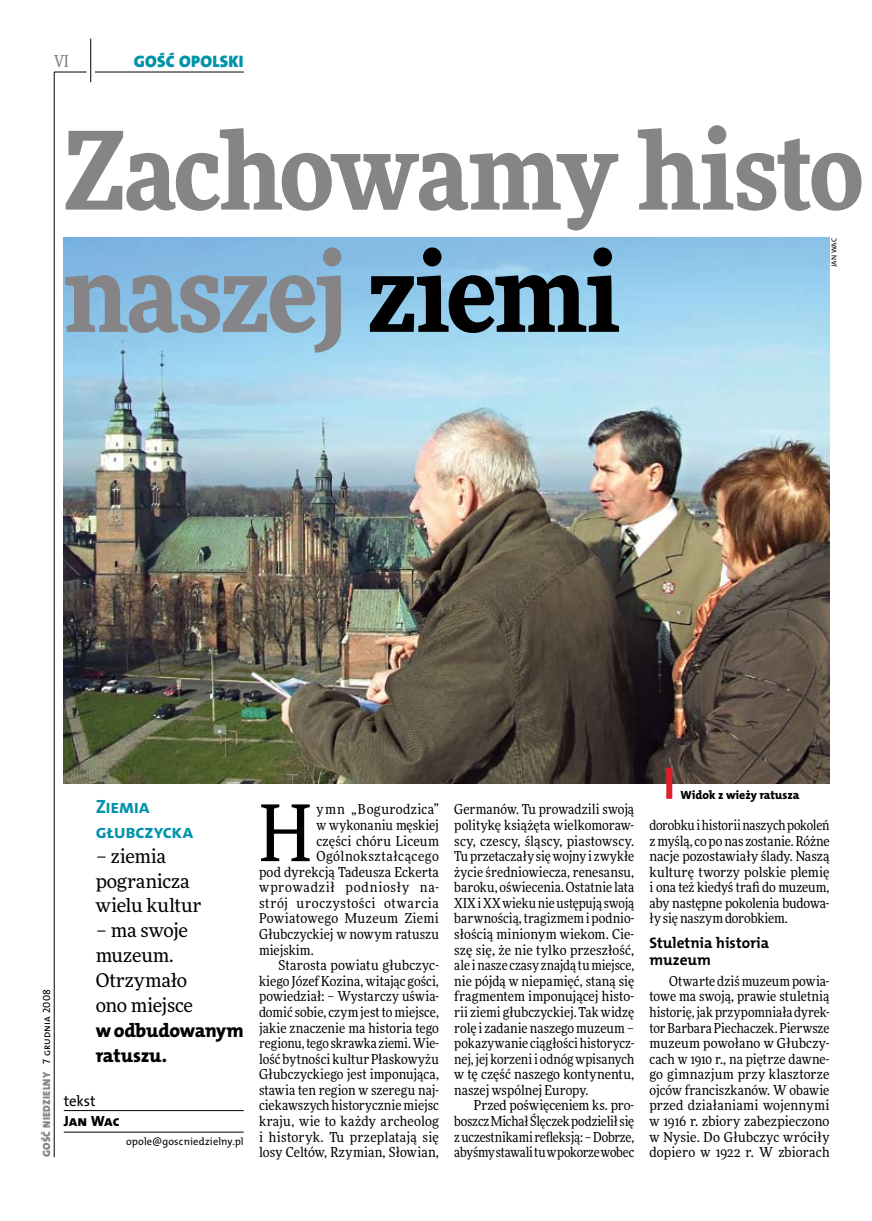
<style>
.page{position:relative;width:872px;height:1221px;background:#fff}
.page>*{position:absolute;margin:0;border:0;box-sizing:border-box;transform-origin:0 0}
.t1{font:900 108px/122.1px "Freeday Narrow";letter-spacing:-.015em;color:#858486}
.t2{font:78.15px "Freeday Narrow News";color:#000}
.t3{font:19.35px/24.9px "The Mix HP8 Ex Bld";letter-spacing:-.01em;color:#000}
.t4{font:19.35px/24.9px "The Mix HP7 Bld";letter-spacing:-.02em;color:#0093aa}
.t5{font:18.9px/24.9px "Freeday News";letter-spacing:-.01em;color:#000}
.t6{font:16.65px "The Mix HP9 Blk";letter-spacing:.02em;color:#0093aa}
.t7{font:500 16.5px "Freeday Narrow";color:#858486;scale:.9 1}
.t8{font:15.3px/17.7px "The Mix HP7 Bld";color:#000}
.t9{font:14.85px "The Mix HP8 Ex Bld";letter-spacing:-.01em;color:#000}
.t10{font:14.85px "The Mix HP5 Plain";letter-spacing:-.005em;color:#000}
.t11{font:13.8px/15.6px "Freeday Narrow News";letter-spacing:.005em;color:#000;text-align:justify}
.t12{font:13.8px "Freeday Narrow News";letter-spacing:.045em;color:#000}
.t13{font:13.8px "Freeday Narrow News";letter-spacing:.055em;color:#000}
.t14{font:13.8px "Freeday Narrow News";letter-spacing:.035em;color:#000}
.t15{font:13.8px "Freeday Narrow News";letter-spacing:.03em;color:#000}
.t16{font:12px "The Mix HP8 Ex Bld";letter-spacing:-.005em;color:#000}
.t17{font:10.5px "The Mix HP9 Blk";letter-spacing:.025em;color:#858486}
.t18{font:10.5px "The Mix HP5 Plain";letter-spacing:.015em;color:#000}
.t19{font:7.2px "The Mix HP5 Plain";color:#000}
.s1{color:#000}
.s2{font-family:"The Mix HP5 Plain";color:#000}
</style>
<div class="page">
<hr style="left:54px;top:72px;width:1px;height:1085px;background:#000">
<hr style="left:90px;top:39px;width:1px;height:43px;background:#000">
<hr style="left:54px;top:72px;width:33px;height:1px;background:#000">
<hr style="left:95px;top:72px;width:149px;height:1px;background:#000">
<hr style="left:64px;top:1110px;width:180px;height:1px;background:#000">
<hr style="left:64px;top:1131px;width:180px;height:1px;background:#000">
<img style="left:64px;top:238px;width:765px;height:545px">
<div style="left:666px;top:767px;width:6px;height:31px;background:#df1f2a"></div>
<p class="t7" style="left:54px;top:50px;width:17px">VI</p>
<p class="t6" style="left:134px;top:50px;width:111px">GOŚĆ OPOLSKI</p>
<h1 class="t1" style="left:64px;top:106px;width:801px">Zachowamy histo naszej <span class="s1">ziemi</span></h1>
<p class="t19" style="left:829px;top:267px;width:30px;rotate:-90deg">Jan Wac</p>
<p class="t17" style="left:40px;top:1156px;width:169px;rotate:-90deg">GOŚĆ NIEDZIELNY <span class="s2">7 grudnia 2008</span></p>
<h3 class="t4" style="left:96px;top:794px;width:99px">Ziemia głubczycka</h3>
<h3 class="t5" style="left:96px;top:843px;width:108px">– ziemia pogranicza wielu kultur</h3>
<h3 class="t5" style="left:96px;top:917px;width:99px">– ma swoje muzeum.<br>Otrzymało ono miejsce</h3>
<h3 class="t3" style="left:96px;top:1018px;width:148px">w odbudowanym ratuszu.</h3>
<p class="t10" style="left:64px;top:1091px;width:33px">tekst</p>
<p class="t9" style="left:64px;top:1111px;width:57px">Jan Wac</p>
<p class="t18" style="left:126px;top:1134px;width:119px">opole@goscniedzielny.pl</p>
<h2 class="t2" style="left:259px;top:785px;width:54px">H</h2>
<p class="t15" style="left:316px;top:801px;width:124px">ymn „Bogurodzica”</p>
<p class="t11" style="left:316px;top:817px;width:124px">w wykonaniu męskiej</p>
<p class="t11" style="left:316px;top:832px;width:124px">części chóru Liceum</p>
<p class="t14" style="left:316px;top:847px;width:124px">Ogólnokształcącego</p>
<p class="t11" style="left:259px;top:863px;width:181px">pod dyrekcją Tadeusza Eckerta</p>
<p class="t13" style="left:259px;top:878px;width:181px">wprowadził podniosły na-</p>
<p class="t12" style="left:259px;top:894px;width:181px">strój uroczystości otwarcia</p>
<p class="t11" style="left:259px;top:910px;width:181px">Powiatowego Muzeum Ziemi</p>
<p class="t11" style="left:259px;top:926px;width:181px">Głubczyckiej w nowym ratuszu</p>
<p class="t11" style="left:259px;top:941px;width:56px">miejskim.</p>
<p class="t11" style="left:279px;top:957px;width:162px">Starosta powiatu głubczyc-</p>
<p class="t11" style="left:259px;top:972px;width:181px">kiego Józef Kozina, witając gości,</p>
<p class="t11" style="left:259px;top:988px;width:181px">powiedział: – Wystarczy uświa-</p>
<p class="t11" style="left:259px;top:1004px;width:181px">domić sobie, czym jesttomiejsce,</p>
<p class="t11" style="left:259px;top:1019px;width:181px">jakie znaczenie ma historia tego</p>
<p class="t11" style="left:259px;top:1035px;width:181px">regionu, tego skrawka ziemi. Wie-</p>
<p class="t11" style="left:259px;top:1050px;width:181px">lość bytności kultur Płaskowyżu</p>
<p class="t11" style="left:259px;top:1066px;width:181px">Głubczyckiego jest imponująca,</p>
<p class="t11" style="left:259px;top:1081px;width:181px">stawia ten region w szeregu naj-</p>
<p class="t11" style="left:259px;top:1097px;width:181px">ciekawszych historycznie miejsc</p>
<p class="t11" style="left:259px;top:1112px;width:181px">kraju, wie to każdy archeolog</p>
<p class="t11" style="left:259px;top:1128px;width:181px">i historyk. Tu przeplatają się</p>
<p class="t11" style="left:259px;top:1144px;width:181px">losy Celtów, Rzymian, Słowian,</p>
<p class="t11" style="left:454px;top:801px;width:181px">Germanów. Tu prowadzili swoją politykę książęta wielkomoraw&shy;scy, czescy, śląscy, piastowscy.<br>Tu przetaczały się wojny i zwykłe życie średniowiecza, renesansu, baroku, oświecenia. Ostatnie lata XIX iXX wieku nieustępują swoją barwnością, tragizmem i podnio&shy;słością minionym wiekom. Cie&shy;szę się, że nie tylko przeszłość, ale inasze czasy znajdą tumiejsce, nie pójdą w niepamięć, staną się fragmentem imponującej histo&shy;rii ziemi głubczyckiej. Tak widzę rolę i zadanie naszego muzeum – pokazywanie ciągłości historycz&shy;nej, jej korzeni i odnóg wpisanych w tę część naszego kontynentu, naszej wspólnej Europy.</p>
<p class="t11" style="left:454px;top:1097px;width:181px;text-indent:20px">Przed poświęceniem ks. pro&shy;boszcz Michał Ślęczek podzieliłsię zuczestnikami refleksją: – Dobrze, abyśmy stawali tuwpokorze wobec</p>
<p class="t16" style="left:680px;top:787px;width:120px">Widok z wieży ratusza</p>
<p class="t11" style="left:649px;top:817px;width:181px">dorobku ihistorii naszych pokoleń zmyślą, co ponas zostanie. Różne nacje pozostawiały ślady. Naszą kulturę tworzy polskie plemię i ona też kiedyś trafi do muzeum, aby następne pokolenia budowa&shy;ły się naszym dorobkiem.</p>
<p class="t8" style="left:649px;top:933px;width:121px">Stuletnia historia muzeum</p>
<p class="t11" style="left:649px;top:972px;width:181px;text-indent:20px">Otwarte dziś muzeum powia&shy;towe ma swoją, prawie stuletnią historię, jak przypomniała dyrek&shy;tor Barbara Piechaczek. Pierwsze muzeum powołano w Głubczy&shy;cach w 1910 r., na piętrze dawne&shy;go gimnazjum przy klasztorze ojców franciszkanów. W obawie przed działaniami wojennymi w 1916 r. zbiory zabezpieczono w Nysie. Do Głubczyc wróciły dopiero w 1922 r. W zbiorach</p>
</div>
